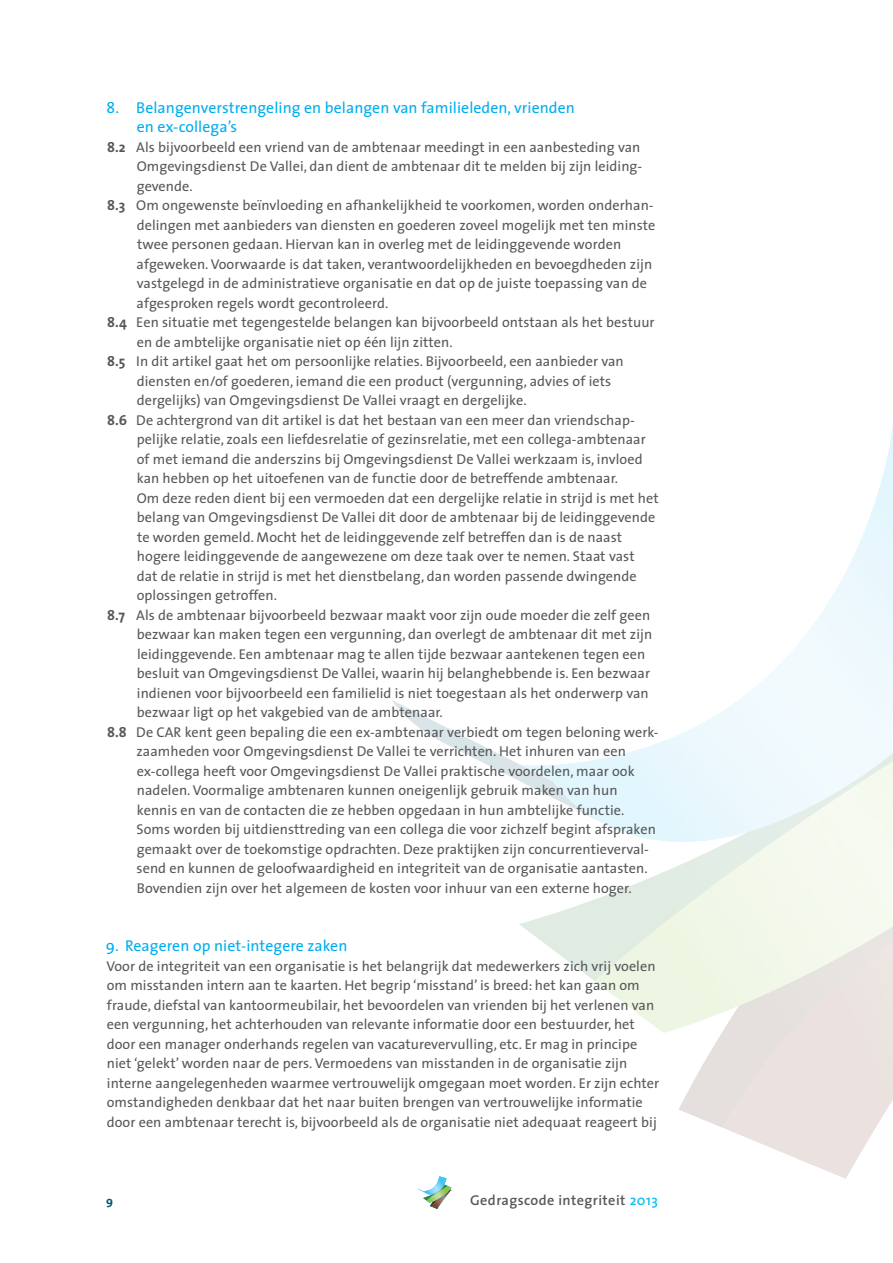
<style>
.page{position:relative;width:893px;height:1263px;background:#fff}
.page>*{position:absolute;margin:0;border:0;box-sizing:border-box;transform-origin:0 0}
.tussenkop_2{font:15.75px/19.5px "The Sans";letter-spacing:.005em;color:#00aeef}
.plat{font:14.25px/19.5px "The Sans";letter-spacing:.005em;color:#57585a}
.t1{font:600 14.25px "The Sans";letter-spacing:.03em;color:#57585a}
.t2{font:700 12px "The Sans";color:#005767}
.s1{font-weight:700}
.s2{color:#15c0f2}
</style>
<div class="page">
<svg style="left:721px;top:1127px;width:132px;height:52px"></svg>
<img style="left:797px;top:1127px;width:79px;height:39px">
<svg style="left:392px;top:700px;width:128px;height:81px"></svg>
<svg style="left:696px;top:842px;width:197px;height:16px;fill:#f5f9ef"></svg>
<svg style="left:418px;top:1178px;width:33px;height:31px"></svg>
<img style="left:423px;top:1176px;width:23px;height:18px">
<p class="tussenkop_2" style="left:137px;top:97px;width:439px;text-indent:-30px">8. Belangenverstrengeling en belangen van familieleden, vrienden en ex-collega’s</p>
<p class="plat" style="left:137px;top:136px;width:506px;text-align:justify;text-indent:-30px"><span class="s1">8.2</span> Als bijvoorbeeld een vriend van de ambtenaar meedingt in een aanbesteding van Omgevingsdienst De Vallei, dan dient de ambtenaar dit te melden bij zijn leiding&shy;gevende.</p>
<p class="plat" style="left:137px;top:195px;width:520px;text-indent:-30px"><span class="s1">8.3</span> Om ongewenste beïnvloeding en afhankelijkheid te voorkomen, worden onderhan&shy;delingen met aanbieders van diensten en goederen zoveel mogelijk met ten minste twee personen gedaan. Hiervan kan in overleg met de leidinggevende worden afgeweken. Voorwaarde is dat taken, verantwoordelijkheden en bevoegdheden zijn vastgelegd in de administratieve organisatie en dat op de juiste toepassing van de afgesproken regels wordt gecontroleerd.</p>
<p class="plat" style="left:137px;top:312px;width:519px;text-indent:-30px"><span class="s1">8.4</span> Een situatie met tegengestelde belangen kan bijvoorbeeld ontstaan als het bestuur en de ambtelijke organisatie niet op één lijn zitten.</p>
<p class="plat" style="left:137px;top:351px;width:489px;text-indent:-30px"><span class="s1">8.5</span> In dit artikel gaat het om persoonlijke relaties. Bijvoorbeeld, een aanbieder van diensten en/of goederen, iemand die een product (vergunning, advies of iets dergelijks) van Omgevingsdienst De Vallei vraagt en dergelijke.</p>
<p class="plat" style="left:137px;top:409px;width:524px;text-indent:-30px"><span class="s1">8.6</span> De achtergrond van dit artikel is dat het bestaan van een meer dan vriendschap&shy;pelijke relatie, zoals een liefdesrelatie of gezinsrelatie, met een collega-ambtenaar of met iemand die anderszins bij Omgevingsdienst De Vallei werkzaam is, invloed kan hebben op het uitoefenen van de functie door de betreffende ambtenaar.<br>Om deze reden dient bij een vermoeden dat een dergelijke relatie in strijd is met het belang van Omgevingsdienst De Vallei dit door de ambtenaar bij de leidinggevende te worden gemeld. Mocht het de leidinggevende zelf betreffen dan is de naast hogere leidinggevende de aangewezene om deze taak over te nemen. Staat vast<br>dat de relatie in strijd is met het dienstbelang, dan worden passende dwingende oplossingen getroffen.</p>
<p class="plat" style="left:137px;top:604px;width:517px;text-indent:-30px"><span class="s1">8.7</span> Als de ambtenaar bijvoorbeeld bezwaar maakt voor zijn oude moeder die zelf geen bezwaar kan maken tegen een vergunning, dan overlegt de ambtenaar dit met zijn leidinggevende. Een ambtenaar mag te allen tijde bezwaar aantekenen tegen een besluit van Omgevingsdienst De Vallei, waarin hij belanghebbende is. Een bezwaar indienen voor bijvoorbeeld een familielid is niet toegestaan als het onderwerp van bezwaar ligt op het vakgebied van de ambtenaar.</p>
<p class="plat" style="left:137px;top:721px;width:524px;text-indent:-29px"><span class="s1">8.8</span> De CAR kent geen bepaling die een ex-ambtenaar verbiedt om tegen beloning werk&shy;zaamheden voor Omgevingsdienst De Vallei te verrichten. Het inhuren van een ex-collega heeft voor Omgevingsdienst De Vallei praktische voordelen, maar ook nadelen. Voormalige ambtenaren kunnen oneigenlijk gebruik maken van hun kennis en van de contacten die ze hebben opgedaan in hun ambtelijke functie.<br>Soms worden bij uitdiensttreding van een collega die voor zichzelf begint afspraken gemaakt over de toekomstige opdrachten. Deze praktijken zijn concurrentieverval&shy;send en kunnen de geloofwaardigheid en integriteit van de organisatie aantasten.<br>Bovendien zijn over het algemeen de kosten voor inhuur van een externe hoger.</p>
<p class="tussenkop_2" style="left:106px;top:935px;width:243px">9. Reageren op niet-integere zaken</p>
<p class="plat" style="left:106px;top:955px;width:551px">Voor de integriteit van een organisatie is het belangrijk dat medewerkers zich vrij voelen om misstanden intern aan te kaarten. Het begrip ‘misstand’ is breed: het kan gaan om fraude, diefstal van kantoormeubilair, het bevoordelen van vrienden bij het verlenen van een vergunning, het achterhouden van relevante informatie door een bestuurder, het</p>
<p class="plat" style="left:107px;top:1033px;width:554px">door een manager onderhands regelen van vacaturevervulling, etc. Er mag in principe niet ‘gelekt’ worden naar de pers. Vermoedens van misstanden in de organisatie zijn interne aangelegenheden waarmee vertrouwelijk omgegaan moet worden. Er zijn echter omstandigheden denkbaar dat het naar buiten brengen van vertrouwelijke informatie door een ambtenaar terecht is, bijvoorbeeld als de organisatie niet adequaat reageert bij</p>
<p class="t2" style="left:106px;top:1190px;width:8px">9</p>
<p class="t1" style="left:470px;top:1188px;width:189px">Gedragscode integriteit <span class="s2">2013</span></p>
</div>
